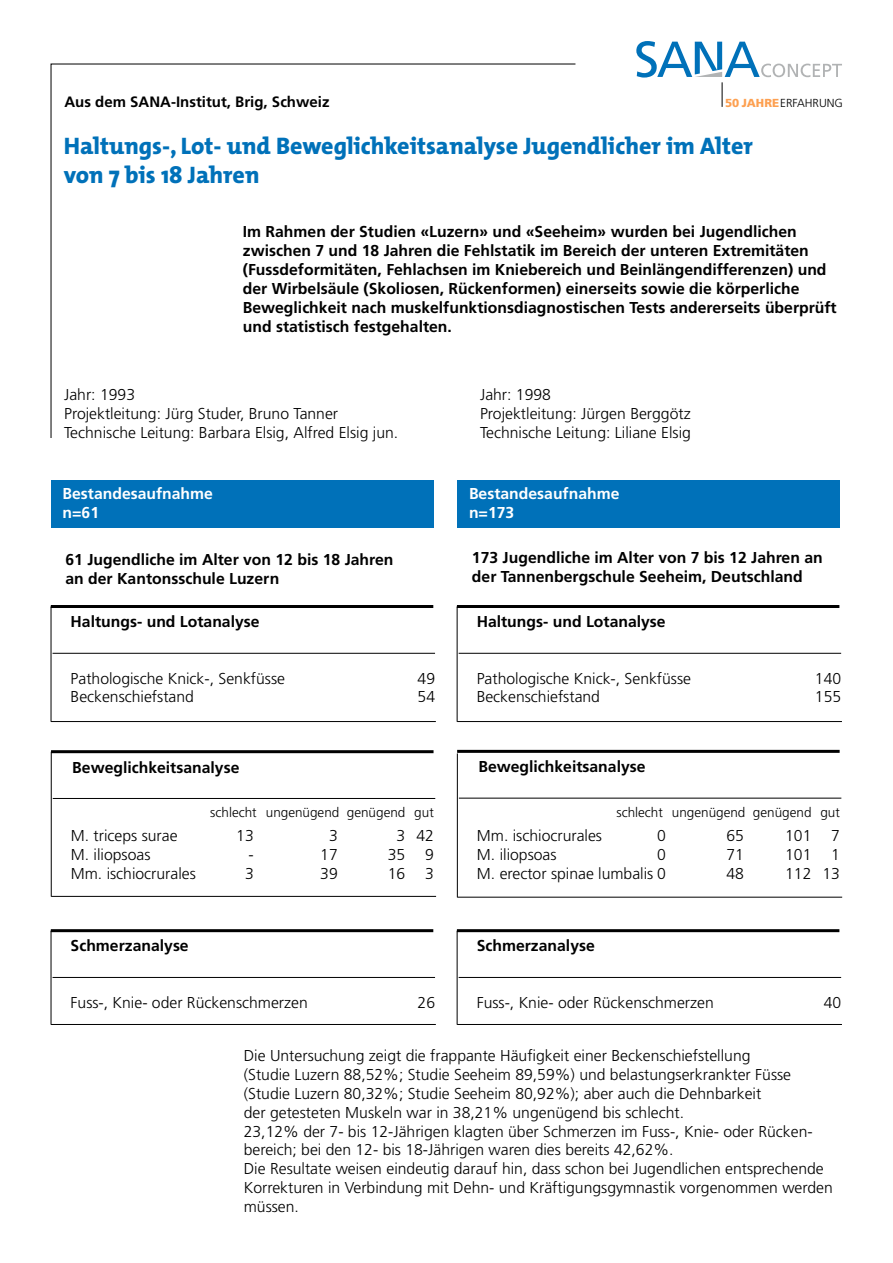
<style>
.page{position:relative;width:893px;height:1263px;background:#fff}
.page>*{position:absolute;margin:0;border:0;box-sizing:border-box;transform-origin:0 0}
.t1{font:800 24px/28.8px "The Mix";color:#0071b9}
.t2{font:300 15.75px/18.9px "Frutiger";color:#000}
.t3{font:700 15.75px/18.9px "Frutiger";color:#000}
.t4{font:700 15.75px/18.9px "Frutiger";color:#fff}
.t5{font:700 15px "Frutiger";color:#000}
.t6{font:300 13.5px "Frutiger";color:#000}
.t7{font:300 11.7px "Frutiger";color:#000}
.s1{font-weight:900;color:#fda051}
</style>
<div class="page">
<svg style="left:51px;top:64px;width:525px;height:374px"></svg>
<div style="left:51px;top:480px;width:382px;height:48px;background:#0071b9"></div>
<div style="left:457px;top:480px;width:383px;height:48px;background:#0071b9"></div>
<hr style="left:51px;top:605px;width:382px;height:3px;background:#000">
<hr style="left:53px;top:653px;width:382px;height:1px;background:#000">
<hr style="left:51px;top:721px;width:385px;height:1px;background:#000">
<hr style="left:51px;top:606px;width:1px;height:116px;background:#000">
<hr style="left:51px;top:929px;width:382px;height:3px;background:#000">
<hr style="left:53px;top:977px;width:382px;height:1px;background:#000">
<hr style="left:51px;top:1024px;width:385px;height:1px;background:#000">
<hr style="left:51px;top:931px;width:1px;height:94px;background:#000">
<hr style="left:457px;top:605px;width:382px;height:3px;background:#000">
<hr style="left:459px;top:653px;width:382px;height:1px;background:#000">
<hr style="left:457px;top:721px;width:385px;height:1px;background:#000">
<hr style="left:457px;top:606px;width:1px;height:116px;background:#000">
<hr style="left:457px;top:929px;width:382px;height:3px;background:#000">
<hr style="left:459px;top:977px;width:382px;height:1px;background:#000">
<hr style="left:457px;top:1024px;width:385px;height:1px;background:#000">
<hr style="left:457px;top:931px;width:1px;height:94px;background:#000">
<hr style="left:51px;top:750px;width:383px;height:3px;background:#000">
<hr style="left:53px;top:798px;width:382px;height:1px;background:#000">
<hr style="left:51px;top:896px;width:385px;height:1px;background:#000">
<hr style="left:51px;top:752px;width:1px;height:144px;background:#000">
<hr style="left:457px;top:750px;width:383px;height:3px;background:#000">
<hr style="left:459px;top:798px;width:382px;height:1px;background:#000">
<hr style="left:457px;top:897px;width:385px;height:1px;background:#000">
<hr style="left:457px;top:753px;width:1px;height:144px;background:#000">
<svg style="left:636px;top:41px;width:206px;height:66px"></svg>
<p class="t5" style="left:64px;top:93px;width:267px">Aus dem SANA-Institut, Brig, Schweiz</p>
<h1 class="t1" style="left:64px;top:131px;width:691px">Haltungs-, Lot- und Beweglichkeitsanalyse Jugendlicher im Alter von 7 bis 18 Jahren</h1>
<p class="t7" style="left:725px;top:96px;width:119px"><span class="s1">50 JAHRE</span>ERFAHRUNG</p>
<p class="t3" style="left:243px;top:222px;width:595px">Im Rahmen der Studien «Luzern» und «Seeheim» wurden bei Jugendlichen zwischen 7 und 18 Jahren die Fehlstatik im Bereich der unteren Extremitäten (Fussdeformitäten, Fehlachsen im Kniebereich und Beinlängendifferenzen) und der Wirbelsäule (Skoliosen, Rückenformen) einerseits sowie die körperliche Beweglichkeit nach muskelfunktionsdiagnostischen Tests andererseits überprüft und statistisch festgehalten.</p>
<p class="t2" style="left:64px;top:385px;width:336px">Jahr: 1993<br>Projektleitung: Jürg Studer, Bruno Tanner<br>Technische Leitung: Barbara Elsig, Alfred Elsig jun.</p>
<p class="t2" style="left:480px;top:385px;width:212px">Jahr: 1998<br>Projektleitung: Jürgen Berggötz<br>Technische Leitung: Liliane Elsig</p>
<p class="t4" style="left:63px;top:484px;width:152px">Bestandesaufnahme n=61</p>
<p class="t4" style="left:469px;top:484px;width:152px">Bestandesaufnahme n=173</p>
<p class="t3" style="left:65px;top:550px;width:329px">61 Jugendliche im Alter von 12 bis 18 Jahren an der Kantonsschule Luzern</p>
<p class="t3" style="left:472px;top:549px;width:352px">173 Jugendliche im Alter von 7 bis 12 Jahren an der Tannenbergschule Seeheim, Deutschland</p>
<p class="t3" style="left:71px;top:612px;width:191px">Haltungs- und Lotanalyse</p>
<p class="t3" style="left:477px;top:612px;width:191px">Haltungs- und Lotanalyse</p>
<p class="t2" style="left:71px;top:669px;width:216px">Pathologische Knick-, Senkfüsse</p>
<p class="t2" style="left:418px;top:669px;width:19px">49</p>
<p class="t2" style="left:71px;top:688px;width:125px">Beckenschiefstand</p>
<p class="t2" style="left:418px;top:688px;width:19px">54</p>
<p class="t2" style="left:477px;top:669px;width:216px">Pathologische Knick-, Senkfüsse</p>
<p class="t2" style="left:815px;top:669px;width:28px">140</p>
<p class="t2" style="left:477px;top:688px;width:125px">Beckenschiefstand</p>
<p class="t2" style="left:815px;top:688px;width:28px">155</p>
<p class="t3" style="left:72px;top:758px;width:169px">Beweglichkeitsanalyse</p>
<p class="t3" style="left:478px;top:757px;width:169px">Beweglichkeitsanalyse</p>
<p class="t6" style="left:210px;top:805px;width:225px">schlecht ungenügend genügend gut</p>
<p class="t6" style="left:616px;top:805px;width:225px">schlecht ungenügend genügend gut</p>
<p class="t2" style="left:71px;top:827px;width:108px">M. triceps surae</p>
<p class="t2" style="left:236px;top:827px;width:19px">13</p>
<p class="t2" style="left:329px;top:827px;width:10px">3</p>
<p class="t2" style="left:397px;top:827px;width:39px">3 42</p>
<p class="t2" style="left:71px;top:845px;width:81px">M. iliopsoas</p>
<p class="t2" style="left:249px;top:845px;width:7px">-</p>
<p class="t2" style="left:320px;top:845px;width:19px">17</p>
<p class="t2" style="left:388px;top:845px;width:19px">35</p>
<p class="t2" style="left:425px;top:845px;width:10px">9</p>
<p class="t2" style="left:71px;top:864px;width:127px">Mm. ischiocrurales</p>
<p class="t2" style="left:245px;top:864px;width:10px">3</p>
<p class="t2" style="left:320px;top:864px;width:19px">39</p>
<p class="t2" style="left:388px;top:864px;width:19px">16</p>
<p class="t2" style="left:425px;top:864px;width:10px">3</p>
<p class="t2" style="left:477px;top:826px;width:127px">Mm. ischiocrurales</p>
<p class="t2" style="left:657px;top:826px;width:10px">0</p>
<p class="t2" style="left:726px;top:826px;width:19px">65</p>
<p class="t2" style="left:785px;top:826px;width:28px">101</p>
<p class="t2" style="left:831px;top:826px;width:10px">7</p>
<p class="t2" style="left:477px;top:845px;width:81px">M. iliopsoas</p>
<p class="t2" style="left:657px;top:845px;width:10px">0</p>
<p class="t2" style="left:726px;top:845px;width:19px">71</p>
<p class="t2" style="left:785px;top:845px;width:28px">101</p>
<p class="t2" style="left:831px;top:845px;width:10px">1</p>
<p class="t2" style="left:477px;top:864px;width:191px">M. erector spinae lumbalis 0</p>
<p class="t2" style="left:726px;top:864px;width:19px">48</p>
<p class="t2" style="left:785px;top:864px;width:56px">112 13</p>
<p class="t3" style="left:71px;top:936px;width:120px">Schmerzanalyse</p>
<p class="t3" style="left:477px;top:936px;width:120px">Schmerzanalyse</p>
<p class="t2" style="left:71px;top:993px;width:239px">Fuss-, Knie- oder Rückenschmerzen</p>
<p class="t2" style="left:418px;top:993px;width:19px">26</p>
<p class="t2" style="left:477px;top:993px;width:239px">Fuss-, Knie- oder Rückenschmerzen</p>
<p class="t2" style="left:824px;top:993px;width:19px">40</p>
<p class="t2" style="left:244px;top:1046px;width:591px">Die Untersuchung zeigt die frappante Häufigkeit einer Beckenschiefstellung<br>(Studie Luzern 88,52%; Studie Seeheim 89,59%) und belastungserkrankter Füsse (Studie Luzern 80,32%; Studie Seeheim 80,92%); aber auch die Dehnbarkeit<br>der getesteten Muskeln war in 38,21% ungenügend bis schlecht.<br>23,12% der 7- bis 12-Jährigen klagten über Schmerzen im Fuss-, Knie- oder Rücken&shy;bereich; bei den 12- bis 18-Jährigen waren dies bereits 42,62%.<br>Die Resultate weisen eindeutig darauf hin, dass schon bei Jugendlichen entsprechende Korrekturen in Verbindung mit Dehn- und Kräftigungsgymnastik vorgenommen werden müssen.</p>
</div>
